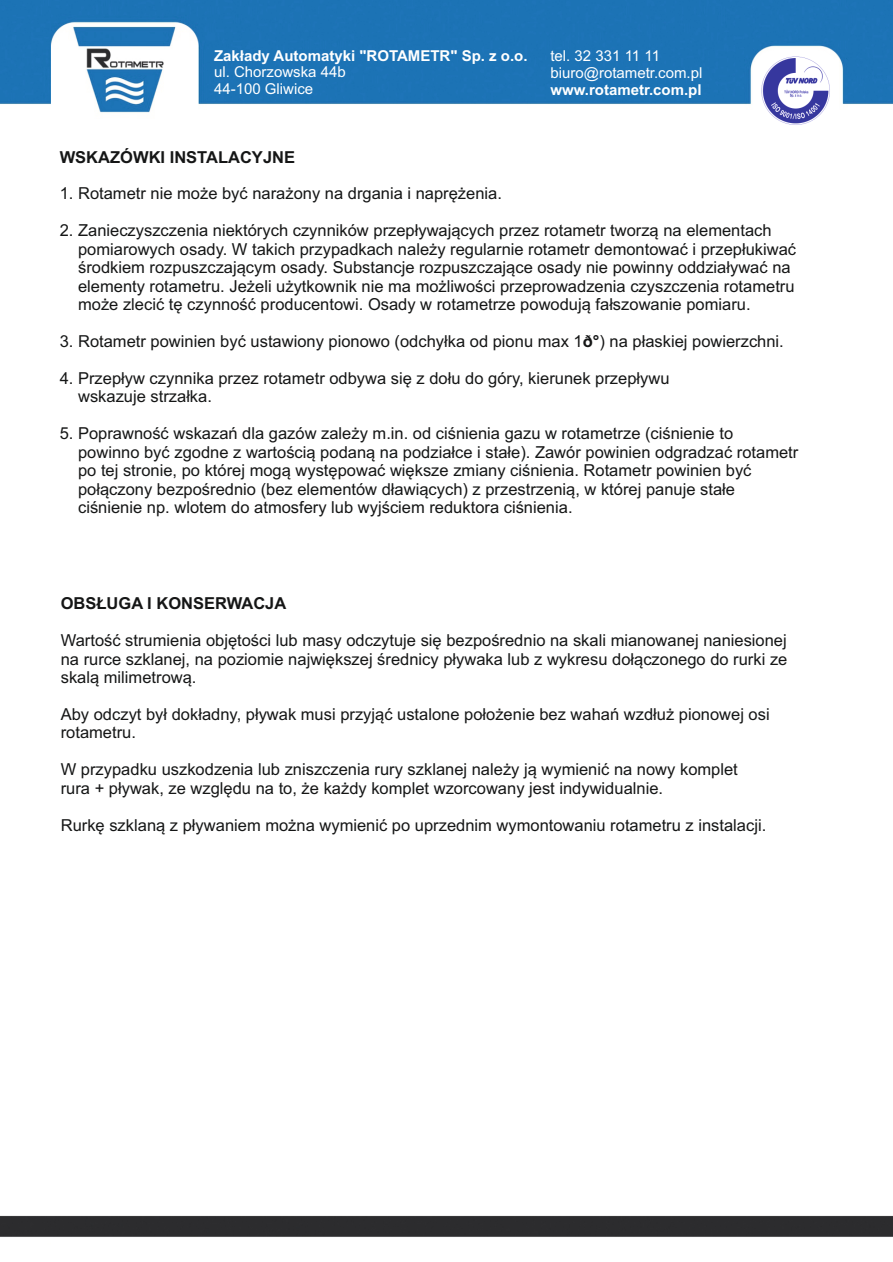
<style>
.page{position:relative;width:893px;height:1262px;background:#fff}
.page>*{position:absolute;margin:0;border:0;box-sizing:border-box;transform-origin:0 0}
.t1{font:16.5px/18.5px "Arial";color:#151616}
.t2{font:700 16.5px "Arial";color:#151616}
.t3{font:15px/16.8px "Arial";color:#fff}
.t4{font:700 15px "Arial";color:#fff}
.s1{font-weight:700}
</style>
<div class="page">
<img style="left:0;top:0;width:893px;height:1237px">
<img style="left:753px;top:51px;width:85px;height:83px">
<p class="t4" style="left:214px;top:50px;width:315px">Zakłady Automatyki "ROTAMETR" Sp. z o.o.</p>
<p class="t3" style="left:214px;top:65px;width:133px">ul. Chorzowska 44b<br>44-100 Gliwice</p>
<p class="t3" style="left:550px;top:49px;width:153px">tel. 32 331 11 11 biuro@rotametr.com.pl</p>
<p class="t4" style="left:550px;top:84px;width:153px">www.rotametr.com.pl</p>
<p class="t2" style="left:60px;top:151px;width:237px">WSKAZÓWKI INSTALACYJNE</p>
<p class="t1" style="left:60px;top:186px;width:444px">1. Rotametr nie może być narażony na drgania i naprężenia.</p>
<p class="t1" style="left:78px;top:223px;width:719px;text-indent:-18px">2. Zanieczyszczenia niektórych czynników przepływających przez rotametr tworzą na elementach pomiarowych osady. W takich przypadkach należy regularnie rotametr demontować i przepłukiwać środkiem rozpuszczającym osady. Substancje rozpuszczające osady nie powinny oddziaływać na elementy rotametru. Jeżeli użytkownik nie ma możliwości przeprowadzenia czyszczenia rotametru może zlecić tę czynność producentowi. Osady w rotametrze powodują fałszowanie pomiaru.</p>
<p class="t1" style="left:60px;top:333px;width:725px">3. Rotametr powinien być ustawiony pionowo (odchyłka od pionu max 1<span class="s1">ð°</span>) na płaskiej powierzchni.</p>
<p class="t1" style="left:78px;top:370px;width:593px;text-indent:-18px">4. Przepływ czynnika przez rotametr odbywa się z dołu do góry, kierunek przepływu wskazuje strzałka.</p>
<p class="t1" style="left:78px;top:426px;width:721px;text-indent:-18px">5. Poprawność wskazań dla gazów zależy m.in. od ciśnienia gazu w rotametrze (ciśnienie to powinno być zgodne z wartością podaną na podziałce i stałe). Zawór powinien odgradzać rotametr po tej stronie, po której mogą występować większe zmiany ciśnienia. Rotametr powinien być połączony bezpośrednio (bez elementów dławiących) z przestrzenią, w której panuje stałe ciśnienie np. wlotem do atmosfery lub wyjściem reduktora ciśnienia.</p>
<p class="t2" style="left:61px;top:597px;width:227px">OBSŁUGA I KONSERWACJA</p>
<p class="t1" style="left:61px;top:632px;width:728px;text-align:justify">Wartość strumienia objętości lub masy odczytuje się bezpośrednio na skali mianowanej naniesionej na rurce szklanej, na poziomie największej średnicy pływaka lub z wykresu dołączonego do rurki ze skalą milimetrową.</p>
<p class="t1" style="left:61px;top:706px;width:710px">Aby odczyt był dokładny, pływak musi przyjąć ustalone położenie bez wahań wzdłuż pionowej osi rotametru.</p>
<p class="t1" style="left:61px;top:761px;width:678px">W przypadku uszkodzenia lub zniszczenia rury szklanej należy ją wymienić na nowy komplet rura + pływak, ze względu na to, że każdy komplet wzorcowany jest indywidualnie.</p>
<p class="t1" style="left:61px;top:817px;width:707px">Rurkę szklaną z pływaniem można wymienić po uprzednim wymontowaniu rotametru z instalacji.</p>
</div>
